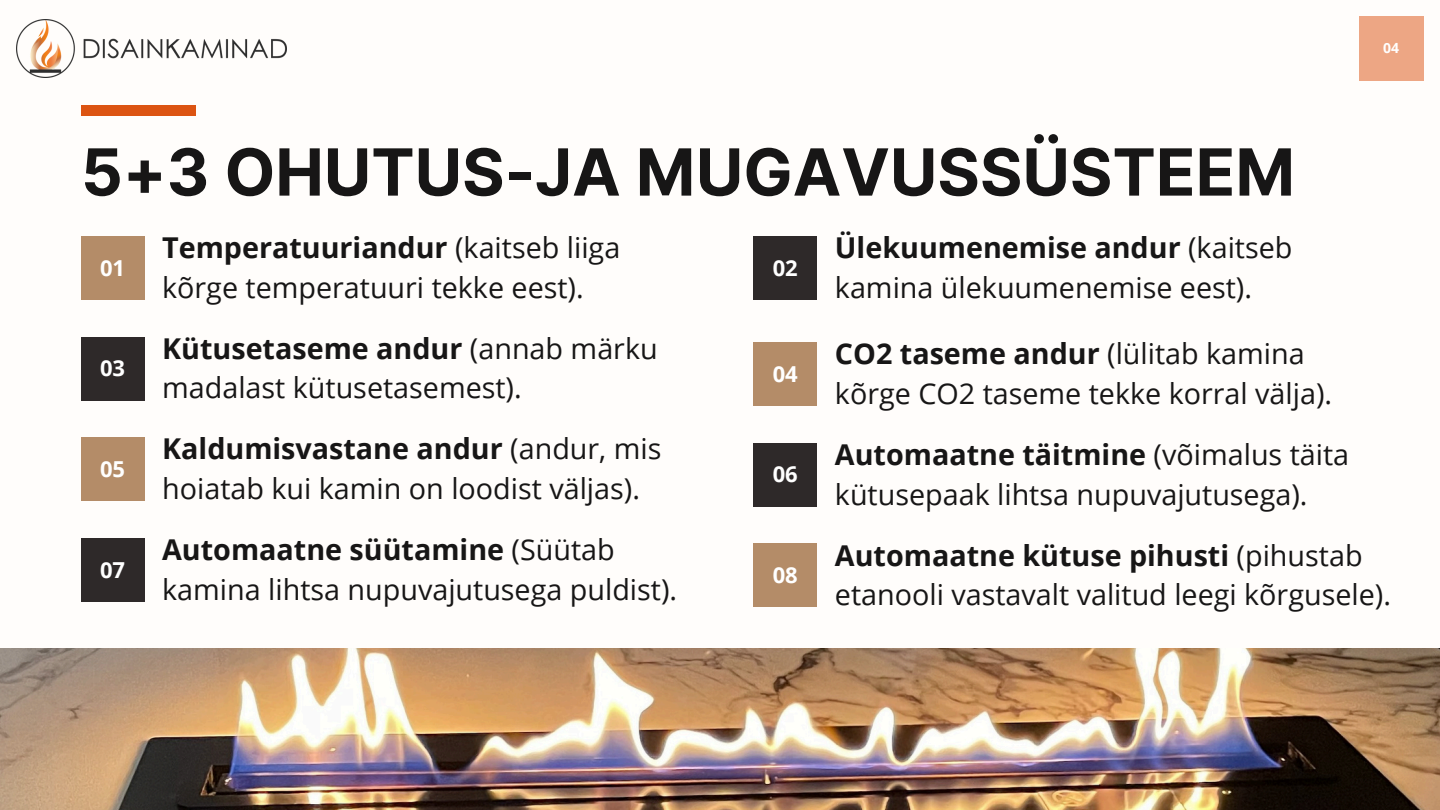
<style>
.page{position:relative;width:1440px;height:810px;background:#fffdfb}
.page>*{position:absolute;margin:0;border:0;box-sizing:border-box;transform-origin:0 0}
.t1{font:700 65px "Inter";color:#171616}
.t2{font:28.7px/39.8px "Open Sans";color:#171616}
.t3{font:700 22px "Open Sans";color:#fff}
.t4{font:700 14px "Open Sans";color:#fff}
.s1{font-weight:700}
</style>
<div class="page">
<div style="left:1359px;top:16px;width:65px;height:65px;background:#eda684"></div>
<img style="left:0;top:649px;width:1440px;height:161px">
<div style="left:81px;top:105px;width:115px;height:10px;background:#dc5412"></div>
<img style="left:16px;top:19px;width:270px;height:59px">
<div style="left:81px;top:236px;width:63px;height:63px;background:#b48c68"></div>
<div style="left:754px;top:236px;width:63px;height:63px;background:#2e2929"></div>
<div style="left:81px;top:337px;width:63px;height:63px;background:#2e2929"></div>
<div style="left:81px;top:438px;width:63px;height:63px;background:#b48c68"></div>
<div style="left:81px;top:538px;width:63px;height:64px;background:#2e2929"></div>
<div style="left:754px;top:342px;width:63px;height:63px;background:#b48c68"></div>
<div style="left:754px;top:443px;width:63px;height:63px;background:#2e2929"></div>
<div style="left:754px;top:544px;width:63px;height:63px;background:#b48c68"></div>
<p class="t1" style="left:81px;top:133px;width:1216px">5+3 OHUTUS-JA MUGAVUSSÜSTEEM</p>
<h1 class="t2" style="left:162px;top:227px;width:460px"><span class="s1">Temperatuuriandur</span> (kaitseb liiga kõrge temperatuuri tekke eest).</h1>
<p class="t2" style="left:835px;top:227px;width:459px"><span class="s1">Ülekuumenemise andur</span> (kaitseb kamina ülekuumenemise eest).</p>
<p class="t3" style="left:100px;top:252px;width:27px">01</p>
<p class="t3" style="left:773px;top:252px;width:27px">02</p>
<p class="t3" style="left:100px;top:353px;width:27px">03</p>
<p class="t3" style="left:100px;top:454px;width:27px">05</p>
<p class="t2" style="left:162px;top:328px;width:497px"><span class="s1">Kütusetaseme andur</span> (annab märku madalast kütusetasemest).</p>
<p class="t2" style="left:162px;top:428px;width:501px"><span class="s1">Kaldumisvastane andur</span> (andur, mis hoiatab kui kamin on loodist väljas).</p>
<p class="t3" style="left:773px;top:358px;width:27px">04</p>
<p class="t3" style="left:773px;top:459px;width:27px">06</p>
<p class="t2" style="left:835px;top:333px;width:499px"><span class="s1">CO2 taseme andur</span> (lülitab kamina kõrge CO2 taseme tekke korral välja).</p>
<p class="t2" style="left:835px;top:434px;width:516px"><span class="s1">Automaatne täitmine</span> (võimalus täita kütusepaak lihtsa nupuvajutusega).</p>
<p class="t4" style="left:1383px;top:38px;width:17px">04</p>
<p class="t3" style="left:100px;top:554px;width:27px">07</p>
<p class="t2" style="left:162px;top:529px;width:516px"><span class="s1">Automaatne süütamine</span> (Süütab kamina lihtsa nupuvajutusega puldist).</p>
<p class="t3" style="left:773px;top:560px;width:27px">08</p>
<p class="t2" style="left:835px;top:535px;width:558px"><span class="s1">Automaatne kütuse pihusti</span> (pihustab etanooli vastavalt valitud leegi kõrgusele).</p>
</div>
